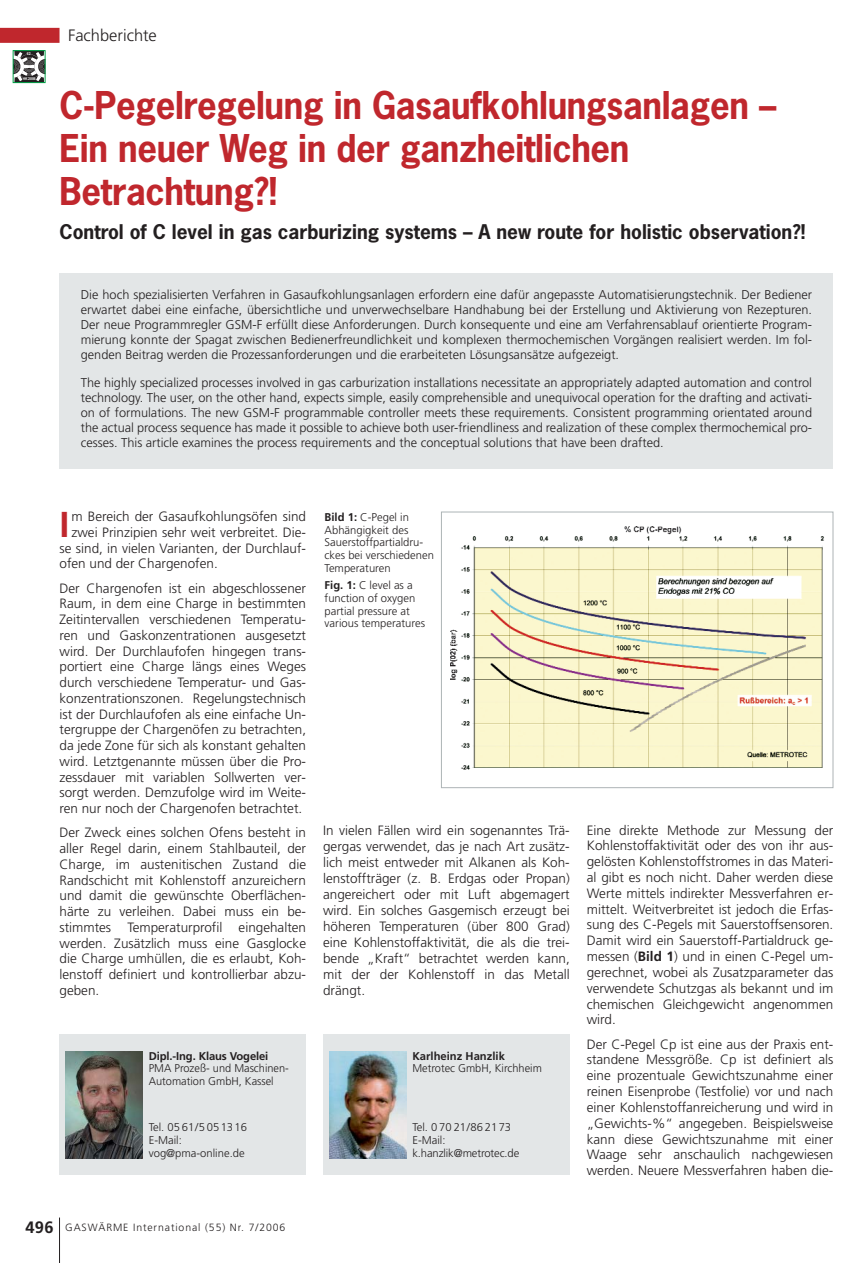
<style>
.page{position:relative;width:864px;height:1263px;background:#fff}
.page>*{position:absolute;margin:0;border:0;box-sizing:border-box;transform-origin:0 0}
.t1{font:700 36px/43.2px "News Gothic";letter-spacing:-.01em;color:#c0272d;scale:.96 1}
.t2{font:700 36px "Frutiger";color:#c0272d}
.t3{font:700 19.05px "News Gothic";color:#231f20}
.t4{font:300 16.5px "Frutiger";color:#231f20}
.t5{font:300 13.5px/15.8px "Frutiger";color:#231f20;text-align:justify}
.t6{font:300 12.75px/15px "Frutiger";color:#231f20;text-align:justify}
.t7{font:300 11.25px/12.8px "Frutiger";color:#231f20}
.t8{font:700 11.25px "Frutiger";letter-spacing:-.01em;color:#231f20}
.t9{font:300 10.5px "Frutiger";letter-spacing:.085em;color:#231f20}
.t10{font:700 3.9px "Arial";color:#fff;scale:.88 1}
.t11{font:700 3.9px "Arial";color:#fff;scale:.89 1}
.s1{font-weight:700}
.s2{font-weight:700;font-size:16.5px}
</style>
<div class="page">
<hr style="left:59px;top:1217px;width:1px;height:46px;background:#231f20">
<div style="left:0;top:28px;width:60px;height:15px;background:#c0272d"></div>
<svg style="left:15px;top:52px;width:28px;height:29px"></svg>
<div style="left:13px;top:50px;width:32px;height:33px;border:1px solid #009f46"></div>
<div style="left:60px;top:273px;width:773px;height:196px;background:#e3e6e7"></div>
<div style="left:60px;top:1035px;width:246px;height:140px;background:#e3e6e7"></div>
<img style="left:66px;top:1052px;width:76px;height:106px">
<div style="left:323px;top:1035px;width:247px;height:140px;background:#e3e6e7"></div>
<img style="left:330px;top:1052px;width:76px;height:106px">
<img style="left:450px;top:526px;width:374px;height:243px">
<div style="left:441px;top:512px;width:392px;height:276px;border:1px solid #adb4b6"></div>
<p class="t11" style="left:27px;top:52px;width:7px">62.</p>
<p class="t10" style="left:23px;top:76px;width:17px">HK 2006</p>
<p class="t4" style="left:68px;top:28px;width:90px">Fachberichte</p>
<h1 class="t1" style="left:60px;top:86px;width:748px">C-Pegelregelung in Gasaufkohlungsanlagen –<br>Ein neuer Weg in der ganzheitlichen<br>Betrachtung?!</h1>
<h2 class="t3" style="left:60px;top:224px;width:748px">Control of C level in gas carburizing systems – A new route for holistic observation?!</h2>
<p class="t6" style="left:81px;top:288px;width:733px">Die hoch spezialisierten Verfahren in Gasaufkohlungsanlagen erfordern eine dafür angepasste Automatisierungstechnik. Der Bediener erwartet dabei eine einfache, übersichtliche und unverwechselbare Handhabung bei der Erstellung und Aktivierung von Rezepturen.<br>Der neue Programmregler GSM-F erfüllt diese Anforderungen. Durch konsequente und eine am Verfahrensablauf orientierte Program&shy;mierung konnte der Spagat zwischen Bedienerfreundlichkeit und komplexen thermochemischen Vorgängen realisiert werden. Im fol&shy;genden Beitrag werden die Prozessanforderungen und die erarbeiteten Lösungsansätze aufgezeigt.</p>
<p class="t6" style="left:81px;top:376px;width:733px">The highly specialized processes involved in gas carburization installations necessitate an appropriately adapted automation and control technology. The user, on the other hand, expects simple, easily comprehensible and unequivocal operation for the drafting and activati&shy;on of formulations. The new GSM-F programmable controller meets these requirements. Consistent programming orientated around the actual process sequence has made it possible to achieve both user-friendliness and realization of these complex thermochemical pro&shy;cesses. This article examines the process requirements and the conceptual solutions that have been drafted.</p>
<p class="t5" style="left:71px;top:509px;width:236px">m Bereich der Gasaufkohlungsöfen sind</p>
<p class="t5" style="left:71px;top:525px;width:236px">zwei Prinzipien sehr weit verbreitet. Die-</p>
<p class="t5" style="left:60px;top:541px;width:248px">se sind, in vielen Varianten, der Durchlauf-</p>
<p class="t5" style="left:60px;top:557px;width:160px">ofen und der Chargenofen.</p>
<p class="t5" style="left:60px;top:581px;width:248px">Der Chargenofen ist ein abgeschlossener Raum, in dem eine Charge in bestimmten Zeitintervallen verschiedenen Temperatu&shy;ren und Gaskonzentrationen ausgesetzt wird. Der Durchlaufofen hingegen trans&shy;portiert eine Charge längs eines Weges durch verschiedene Temperatur- und Gas&shy;konzentrationszonen. Regelungstechnisch ist der Durchlaufofen als eine einfache Un&shy;tergruppe der Chargenöfen zu betrachten, da jede Zone für sich als konstant gehalten wird. Letztgenannte müssen über die Pro&shy;zessdauer mit variablen Sollwerten ver&shy;sorgt werden. Demzufolge wird im Weite&shy;ren nur noch der Chargenofen betrachtet.</p>
<p class="t5" style="left:60px;top:826px;width:248px">Der Zweck eines solchen Ofens besteht in aller Regel darin, einem Stahlbauteil, der Charge, im austenitischen Zustand die Randschicht mit Kohlenstoff anzureichern und damit die gewünschte Oberflächen&shy;härte zu verleihen. Dabei muss ein be&shy;stimmtes Temperaturprofil eingehalten werden. Zusätzlich muss eine Gasglocke die Charge umhüllen, die es erlaubt, Koh&shy;lenstoff definiert und kontrollierbar abzu&shy;geben.</p>
<p class="t5" style="left:323px;top:823px;width:248px">In vielen Fällen wird ein sogenanntes Trä&shy;gergas verwendet, das je nach Art zusätz&shy;lich meist entweder mit Alkanen als Koh&shy;lenstoffträger (z. B. Erdgas oder Propan) angereichert oder mit Luft abgemagert wird. Ein solches Gasgemisch erzeugt bei höheren Temperaturen (über 800 Grad) eine Kohlenstoffaktivität, die als die trei&shy;bende „Kraft“ betrachtet werden kann, mit der der Kohlenstoff in das Metall drängt.</p>
<p class="t5" style="left:587px;top:823px;width:248px">Eine direkte Methode zur Messung der Kohlenstoffaktivität oder des von ihr aus&shy;gelösten Kohlenstoffstromes in das Materi&shy;al gibt es noch nicht. Daher werden diese Werte mittels indirekter Messverfahren er&shy;mittelt. Weitverbreitet ist jedoch die Erfas&shy;sung des C-Pegels mit Sauerstoffsensoren.<br>Damit wird ein Sauerstoff-Partialdruck ge&shy;messen (<span class="s1">Bild 1</span>) und in einen C-Pegel um&shy;gerechnet, wobei als Zusatzparameter das verwendete Schutzgas als bekannt und im chemischen Gleichgewicht angenommen wird.</p>
<p class="t5" style="left:587px;top:1037px;width:248px">Der C-Pegel Cp ist eine aus der Praxis ent&shy;standene Messgröße. Cp ist definiert als eine prozentuale Gewichtszunahme einer reinen Eisenprobe (Testfolie) vor und nach einer Kohlenstoffanreicherung und wird in „Gewichts-%“ angegeben. Beispielsweise kann diese Gewichtszunahme mit einer Waage sehr anschaulich nachgewiesen werden. Neuere Messverfahren haben die-</p>
<h1 class="t2" style="left:60px;top:510px;width:12px">I</h1>
<p class="t7" style="left:325px;top:512px;width:111px"><span class="s1">Bild 1:</span> C-Pegel in<br>Abhängigkeit des<br>Sauerstoffpartialdru&shy;ckes bei verschiedenen<br>Temperaturen</p>
<p class="t7" style="left:325px;top:580px;width:102px"><span class="s1">Fig. 1:</span> C level as a function of oxygen partial pressure at various temperatures</p>
<p class="t8" style="left:412px;top:1051px;width:94px">Karlheinz Hanzlik</p>
<p class="t7" style="left:412px;top:1063px;width:131px">Metrotec GmbH, Kirchheim</p>
<p class="t8" style="left:149px;top:1051px;width:121px">Dipl.-Ing. Klaus Vogelei</p>
<p class="t7" style="left:149px;top:1063px;width:142px">PMA Prozeß- und Maschinen-<br>Automation GmbH, Kassel</p>
<p class="t7" style="left:412px;top:1122px;width:108px">Tel. 0 70 21/86 2173<br>E-Mail: k.hanzlik@metrotec.de</p>
<p class="t7" style="left:149px;top:1122px;width:100px">Tel. 05 61/5 051316<br>E-Mail: vog@pma-online.de</p>
<p class="t9" style="left:25px;top:1223px;width:261px"><span class="s2">496</span> GASWÄRME International (55) Nr. 7/2006</p>
</div>
